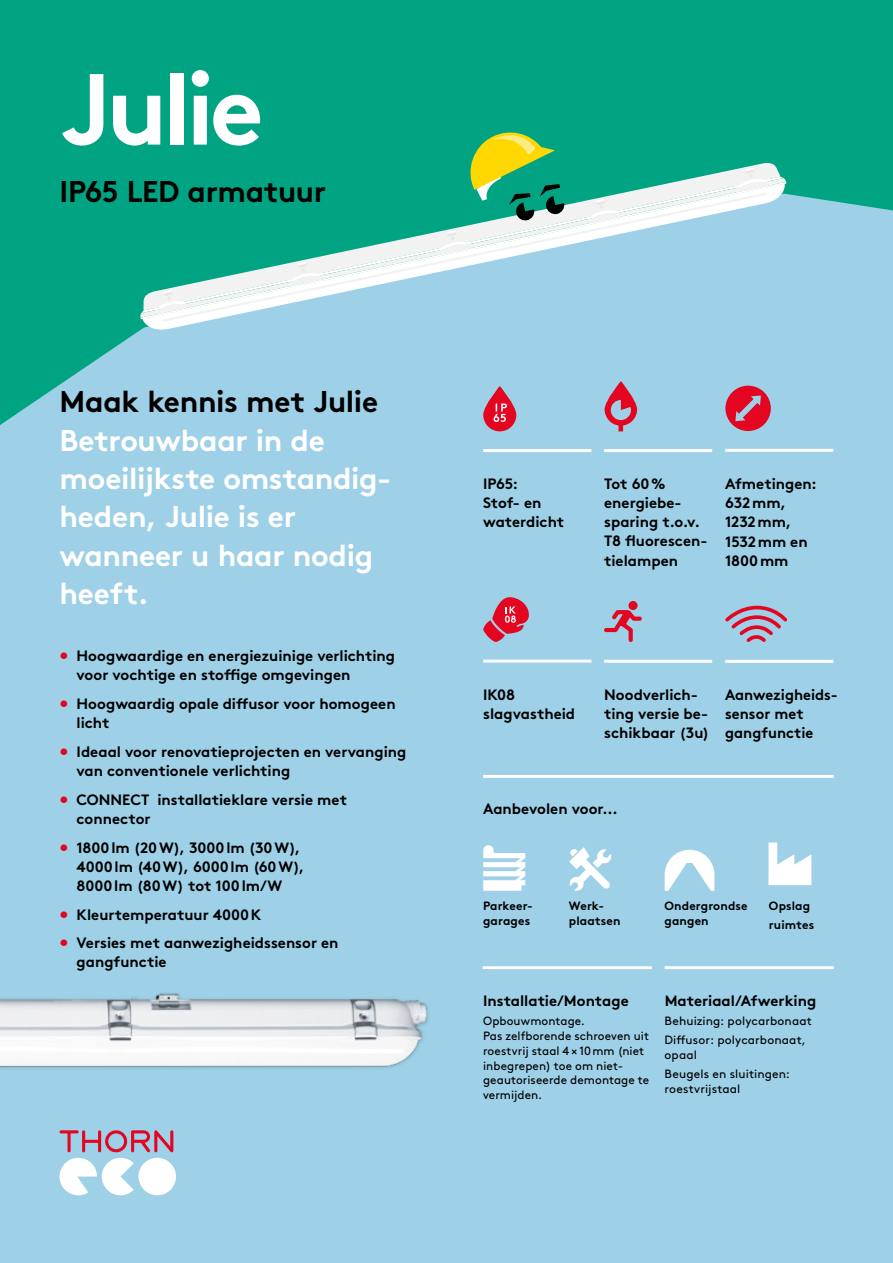
<style>
.page{position:relative;width:893px;height:1263px;background:#9ed0e7}
.page>*{position:absolute;margin:0;border:0;box-sizing:border-box;transform-origin:0 0}
.t1{font:700 100.65px "Brown";letter-spacing:-.045em;color:#fff}
.t2{font:700 30px/38.2px "Brown";letter-spacing:-.01em;color:#fff}
.t3{font:700 30px "Brown";letter-spacing:-.015em;color:#000}
.t4{font:700 15px/19.2px "Brown";color:#000}
.t5{font:12px/14.9px "Brown";letter-spacing:.005em;color:#000}
.t6{font:700 12px/14.9px "Brown";letter-spacing:.01em;color:#000}
.s1{color:#e40521}
</style>
<div class="page">
<svg style="left:0;top:0;width:893px;height:425px;fill:#00a482"></svg>
<svg style="left:140px;top:128px;width:646px;height:204px"></svg>
<img style="left:0;top:993px;width:428px;height:76px">
<hr style="left:665px;top:966px;width:169px;height:3px;background:#fff">
<hr style="left:483px;top:966px;width:169px;height:3px;background:#fff">
<hr style="left:483px;top:775px;width:351px;height:3px;background:#fff">
<svg style="left:605px;top:381px;width:32px;height:50px"></svg>
<svg style="left:483px;top:386px;width:33px;height:45px"></svg>
<svg style="left:493px;top:403px;width:14px;height:19px"></svg>
<svg style="left:725px;top:386px;width:46px;height:45px"></svg>
<svg style="left:604px;top:610px;width:38px;height:32px"></svg>
<div style="left:628px;top:601px;width:10px;height:9px;background:#e40521;border-radius:50%"></div>
<svg style="left:483px;top:845px;width:42px;height:46px"></svg>
<svg style="left:569px;top:847px;width:42px;height:44px"></svg>
<svg style="left:665px;top:850px;width:49px;height:41px"></svg>
<hr style="left:604px;top:449px;width:108px;height:3px;background:#fff">
<hr style="left:604px;top:660px;width:108px;height:3px;background:#fff">
<hr style="left:483px;top:449px;width:108px;height:3px;background:#fff">
<hr style="left:725px;top:449px;width:108px;height:3px;background:#fff">
<svg style="left:768px;top:842px;width:43px;height:43px"></svg>
<svg style="left:483px;top:597px;width:46px;height:45px"></svg>
<hr style="left:483px;top:660px;width:108px;height:3px;background:#fff">
<svg style="left:725px;top:605px;width:62px;height:37px"></svg>
<hr style="left:725px;top:660px;width:108px;height:3px;background:#fff">
<div style="left:138px;top:1158px;width:38px;height:37px;background:#fff;border-radius:50%"></div>
<svg style="left:60px;top:1130px;width:113px;height:65px"></svg>
<h1 class="t1" style="left:61px;top:28px;width:205px">Julie</h1>
<h2 class="t3" style="left:60px;top:167px;width:268px">IP65 LED armatuur</h2>
<h2 class="t3" style="left:60px;top:378px;width:320px">Maak kennis met Julie</h2>
<h2 class="t2" style="left:60px;top:418px;width:333px">Betrouwbaar in de moeilijkste omstandig&shy;heden, Julie is er wanneer u haar nodig heeft.</h2>
<p class="t4" style="left:77px;top:645px;width:320px;text-indent:-17px"><span class="s1">•</span> Hoogwaardige en energiezuinige verlichting voor vochtige en stoffige omgevingen</p>
<p class="t4" style="left:77px;top:693px;width:321px;text-indent:-17px"><span class="s1">•</span> Hoogwaardig opale diffusor voor homogeen licht</p>
<p class="t4" style="left:77px;top:740px;width:331px;text-indent:-17px"><span class="s1">•</span> Ideaal voor renovatieprojecten en vervanging van conventionele verlichting</p>
<p class="t4" style="left:77px;top:788px;width:272px;text-indent:-17px"><span class="s1">•</span> CONNECT installatieklare versie met connector</p>
<p class="t4" style="left:77px;top:836px;width:230px;text-indent:-17px"><span class="s1">•</span> 1800lm (20W), 3000lm (30W),<br>4000lm (40W), 6000lm (60W),<br>8000lm (80W) tot 100lm/W</p>
<p class="t4" style="left:60px;top:903px;width:203px"><span class="s1">•</span> Kleurtemperatuur 4000K</p>
<p class="t4" style="left:77px;top:932px;width:264px;text-indent:-17px"><span class="s1">•</span> Versies met aanwezigheidssensor en gangfunctie</p>
<p class="t4" style="left:483px;top:473px;width:83px">IP65:<br>Stof- en waterdicht</p>
<p class="t4" style="left:604px;top:473px;width:105px">Tot 60% energiebe&shy;sparing t.o.v.<br>T8 fluorescen&shy;tielampen</p>
<p class="t4" style="left:725px;top:473px;width:93px">Afmetingen:<br>632mm,<br>1232mm,<br>1532mm en<br>1800mm</p>
<p class="t4" style="left:483px;top:683px;width:94px">IK08 slagvastheid</p>
<p class="t4" style="left:725px;top:683px;width:114px">Aanwezigheids&shy;sensor met gangfunctie</p>
<p class="t4" style="left:604px;top:683px;width:107px">Noodverlich&shy;ting versie be&shy;schikbaar (3u)</p>
<p class="t4" style="left:483px;top:798px;width:136px">Aanbevolen voor...</p>
<p class="t6" style="left:483px;top:897px;width:51px">Parkeer&shy;garages</p>
<p class="t6" style="left:569px;top:897px;width:53px">Werk&shy;plaatsen</p>
<p class="t6" style="left:665px;top:897px;width:84px">Ondergrondse gangen</p>
<p class="t6" style="left:769px;top:895px;width:47px;line-height:19.2px">Opslag ruimtes</p>
<p class="t4" style="left:483px;top:989px;width:147px">Installatie/Montage</p>
<p class="t4" style="left:665px;top:989px;width:153px">Materiaal/Afwerking</p>
<p class="t5" style="left:665px;top:1010px;width:149px;line-height:19.2px">Behuizing: polycarbonaat<br>Diffusor: polycarbonaat,</p>
<p class="t5" style="left:665px;top:1044px;width:127px;line-height:19.2px">opaal<br>Beugels en sluitingen:</p>
<p class="t5" style="left:665px;top:1080px;width:77px">roestvrijstaal</p>
<p class="t5" style="left:483px;top:1012px;width:168px">Opbouwmontage.<br>Pas zelfborende schroeven uit roestvrij staal 4 × 10mm (niet inbegrepen) toe om niet&shy;geautoriseerde demontage te vermijden.</p>
</div>
